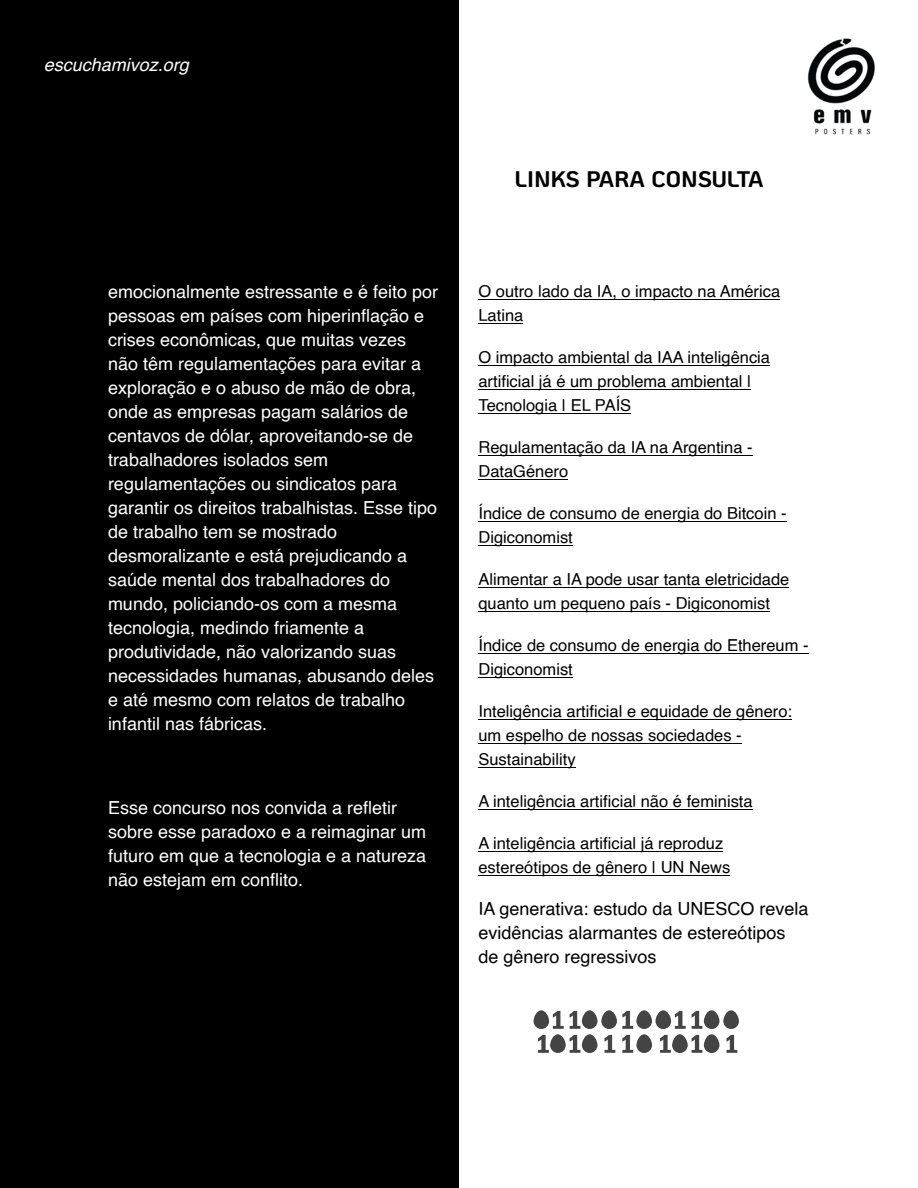
<style>
.page{position:relative;width:918px;height:1188px;background:#fff}
.page>*{position:absolute;margin:0;border:0;box-sizing:border-box;transform-origin:0 0}
.t1{font:700 22.5px "Ko Ho";color:#000}
.t2{font:18px/24px "Helvetica";color:#fff}
.t3{font:18px/24px "Helvetica";color:#000}
.t4{font:italic 18px "Helvetica";color:#fff}
.t5{font:16.5px/24px "Helvetica";color:#000}
</style>
<div class="page">
<div style="left:0;top:0;width:459px;height:1188px;background:#000"></div>
<hr style="left:478px;top:299px;width:302px;height:1px;background:#000">
<hr style="left:478px;top:323px;width:45px;height:1px;background:#000">
<hr style="left:478px;top:365px;width:292px;height:1px;background:#000">
<hr style="left:478px;top:389px;width:273px;height:1px;background:#000">
<hr style="left:478px;top:413px;width:153px;height:1px;background:#000">
<hr style="left:478px;top:455px;width:275px;height:1px;background:#000">
<hr style="left:478px;top:479px;width:90px;height:1px;background:#000">
<hr style="left:478px;top:521px;width:309px;height:1px;background:#000">
<hr style="left:478px;top:545px;width:95px;height:1px;background:#000">
<hr style="left:478px;top:587px;width:311px;height:1px;background:#000">
<hr style="left:478px;top:611px;width:292px;height:1px;background:#000">
<hr style="left:478px;top:653px;width:331px;height:1px;background:#000">
<hr style="left:478px;top:677px;width:95px;height:1px;background:#000">
<hr style="left:478px;top:719px;width:314px;height:1px;background:#000">
<hr style="left:478px;top:743px;width:264px;height:1px;background:#000">
<hr style="left:478px;top:767px;width:98px;height:1px;background:#000">
<hr style="left:478px;top:809px;width:275px;height:1px;background:#000">
<hr style="left:478px;top:851px;width:245px;height:1px;background:#000">
<hr style="left:478px;top:875px;width:252px;height:1px;background:#000">
<div style="left:582px;top:1010px;width:16px;height:19px;background:#454444;border-radius:8px"></div>
<div style="left:601px;top:1010px;width:16px;height:19px;background:#454444;border-radius:8px"></div>
<svg style="left:570px;top:1011px;width:10px;height:18px"></svg>
<svg style="left:622px;top:1011px;width:11px;height:18px"></svg>
<div style="left:533px;top:1010px;width:16px;height:19px;background:#454444;border-radius:8px"></div>
<svg style="left:553px;top:1011px;width:11px;height:18px"></svg>
<div style="left:636px;top:1010px;width:16px;height:19px;background:#454444;border-radius:8px"></div>
<svg style="left:570px;top:1035px;width:10px;height:18px"></svg>
<svg style="left:622px;top:1035px;width:11px;height:18px"></svg>
<div style="left:550px;top:1034px;width:16px;height:19px;background:#454444;border-radius:8px"></div>
<svg style="left:538px;top:1035px;width:11px;height:18px"></svg>
<div style="left:636px;top:1034px;width:16px;height:19px;background:#454444;border-radius:8px"></div>
<svg style="left:605px;top:1035px;width:10px;height:18px"></svg>
<div style="left:704px;top:1010px;width:15px;height:19px;background:#454444;border-radius:8px"></div>
<div style="left:723px;top:1010px;width:16px;height:19px;background:#454444;border-radius:8px"></div>
<svg style="left:692px;top:1011px;width:10px;height:18px"></svg>
<div style="left:655px;top:1010px;width:16px;height:19px;background:#454444;border-radius:8px"></div>
<svg style="left:675px;top:1011px;width:11px;height:18px"></svg>
<div style="left:704px;top:1034px;width:15px;height:19px;background:#454444;border-radius:8px"></div>
<svg style="left:692px;top:1035px;width:10px;height:18px"></svg>
<div style="left:672px;top:1034px;width:16px;height:19px;background:#454444;border-radius:8px"></div>
<svg style="left:660px;top:1035px;width:11px;height:18px"></svg>
<svg style="left:727px;top:1035px;width:10px;height:18px"></svg>
<div style="left:582px;top:1034px;width:16px;height:19px;background:#454444;border-radius:8px"></div>
<img style="left:807px;top:38px;width:68px;height:97px">
<p class="t4" style="left:44px;top:58px;width:147px">escuchamivoz.org</p>
<p class="t2" style="left:108px;top:281px;width:332px">emocionalmente estressante e é feito por pessoas em países com hiperinflação e crises econômicas, que muitas vezes não têm regulamentações para evitar a exploração e o abuso de mão de obra, onde as empresas pagam salários de centavos de dólar, aproveitando-se de trabalhadores isolados sem regulamentações ou sindicatos para garantir os direitos trabalhistas. Esse tipo de trabalho tem se mostrado desmoralizante e está prejudicando a saúde mental dos trabalhadores do mundo, policiando-os com a mesma tecnologia, medindo friamente a produtividade, não valorizando suas necessidades humanas, abusando deles e até mesmo com relatos de trabalho infantil nas fábricas.</p>
<p class="t2" style="left:108px;top:797px;width:320px">Esse concurso nos convida a refletir sobre esse paradoxo e a reimaginar um futuro em que a tecnologia e a natureza não estejam em conflito.</p>
<p class="t1" style="left:515px;top:164px;width:250px">LINKS PARA CONSULTA</p>
<p class="t5" style="left:478px;top:281px;width:303px">O outro lado da IA, o impacto na América<br>Latina</p>
<p class="t5" style="left:478px;top:347px;width:293px">O impacto ambiental da IAA inteligência artificial já é um problema ambiental |<br>Tecnologia | EL PAÍS</p>
<p class="t5" style="left:478px;top:437px;width:276px">Regulamentação da IA na Argentina -<br>DataGénero</p>
<p class="t5" style="left:478px;top:503px;width:310px">Índice de consumo de energia do Bitcoin -<br>Digiconomist</p>
<p class="t5" style="left:478px;top:569px;width:312px">Alimentar a IA pode usar tanta eletricidade quanto um pequeno país - Digiconomist</p>
<p class="t5" style="left:478px;top:635px;width:332px">Índice de consumo de energia do Ethereum -<br>Digiconomist</p>
<p class="t5" style="left:478px;top:701px;width:315px">Inteligência artificial e equidade de gênero: um espelho de nossas sociedades -<br>Sustainability</p>
<p class="t5" style="left:478px;top:791px;width:276px">A inteligência artificial não é feminista</p>
<p class="t5" style="left:478px;top:833px;width:253px">A inteligência artificial já reproduz estereótipos de gênero | UN News</p>
<p class="t3" style="left:478px;top:898px;width:332px">IA generativa: estudo da UNESCO revela evidências alarmantes de estereótipos de gênero regressivos</p>
</div>
